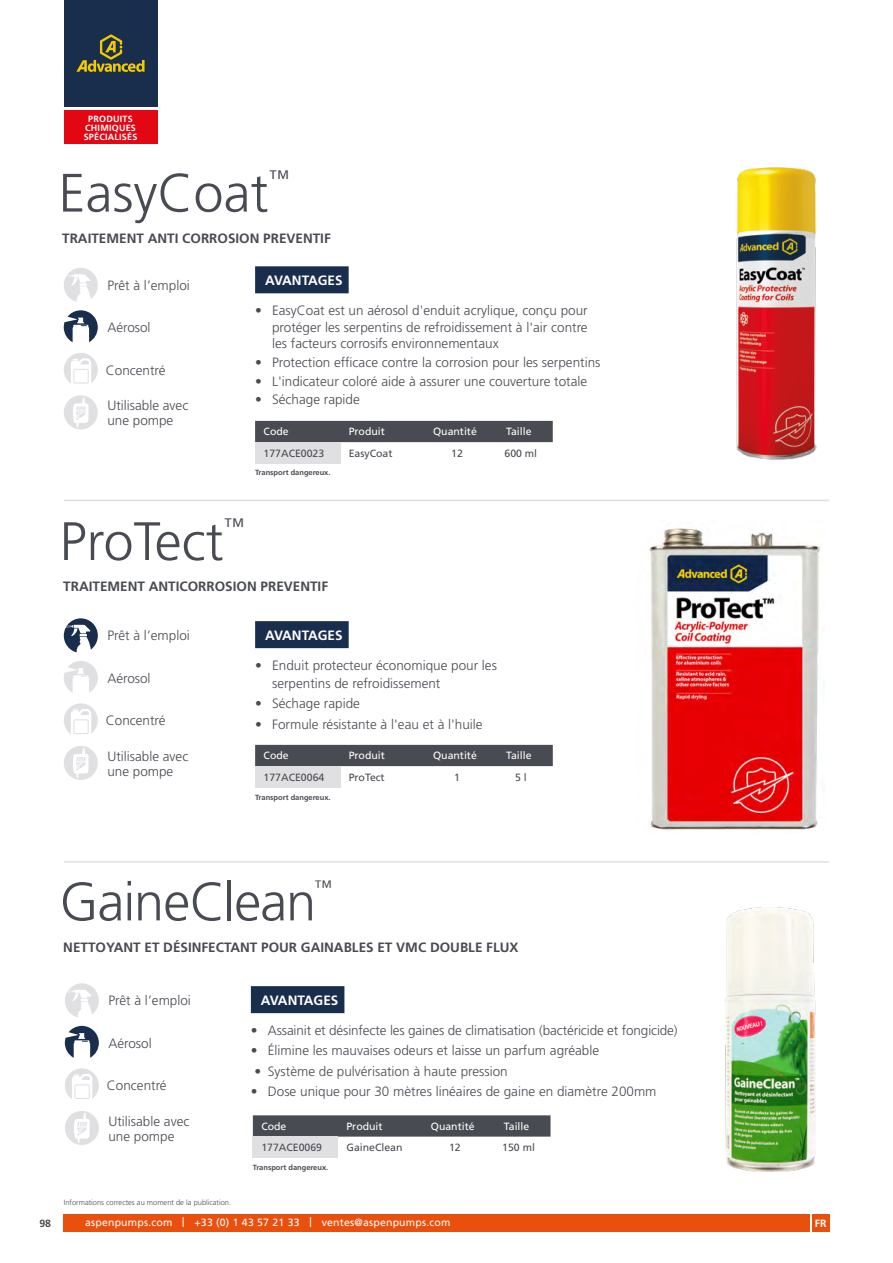
<style>
.page{position:relative;width:893px;height:1263px;background:#fff}
.page>*{position:absolute;margin:0;border:0;box-sizing:border-box;transform-origin:0 0}
.t1{font:300 54px "Frutiger LT Pro";letter-spacing:-.005em;color:#494b52}
.t2{font:300 21px "Frutiger LT Pro";color:#494b52}
.t3{font:300 18px "Frutiger LT Pro";color:#494b52}
.t4{font:300 13.5px/15px "Frutiger LT Pro";color:#494b52}
.t5{font:700 13.5px "Frutiger LT Pro";color:#494b52}
.t6{font:700 13.5px "Frutiger LT Pro";color:#fff}
.t7{font:10.5px "Frutiger LT Pro";color:#fff}
.t8{font:10.5px "Frutiger LT Pro";color:#494b52}
.t9{font:10.5px "Frutiger LT Pro";letter-spacing:.02em;color:#fff}
.t10{font:700 10.5px "Frutiger LT Pro";color:#494b52}
.t11{font:700 10.5px "Frutiger LT Pro";color:#fff}
.t12{font:700 9px/9px "Frutiger LT Pro";letter-spacing:.025em;color:#fff;text-align:center}
.t13{font:700 7.5px "Frutiger LT Pro";color:#494b52}
.t14{font:300 7.5px "Frutiger LT Pro";color:#494b52}
.s1{font-size:13.2px}
</style>
<div class="page">
<svg style="left:64px;top:0;width:93px;height:144px;background:#572f3e"></svg>
<div style="left:64px;top:1214px;width:746px;height:17px;background:#e9500e"></div>
<div style="left:812px;top:1214px;width:17px;height:17px;background:#e9500e"></div>
<img style="left:649px;top:528px;width:171px;height:302px">
<hr style="left:64px;top:500px;width:765px;height:1px;background:#e0e0e3">
<img style="left:736px;top:167px;width:81px;height:293px">
<div style="left:255px;top:266px;width:94px;height:27px;background:#192d4c"></div>
<svg style="left:64px;top:268px;width:34px;height:34px"></svg>
<svg style="left:64px;top:310px;width:34px;height:32px"></svg>
<svg style="left:64px;top:353px;width:34px;height:31px"></svg>
<svg style="left:64px;top:395px;width:34px;height:34px"></svg>
<div style="left:255px;top:421px;width:298px;height:21px;background:#494b52"></div>
<div style="left:255px;top:442px;width:85px;height:21px;background:#e0e0e3"></div>
<div style="left:255px;top:621px;width:94px;height:27px;background:#192d4c"></div>
<svg style="left:64px;top:618px;width:34px;height:34px"></svg>
<svg style="left:64px;top:661px;width:34px;height:32px"></svg>
<svg style="left:64px;top:703px;width:34px;height:31px"></svg>
<svg style="left:64px;top:746px;width:34px;height:34px"></svg>
<div style="left:255px;top:745px;width:298px;height:21px;background:#494b52"></div>
<div style="left:255px;top:766px;width:85px;height:21px;background:#e0e0e3"></div>
<hr style="left:64px;top:861px;width:765px;height:2px;background:#e0e0e3">
<div style="left:251px;top:986px;width:93px;height:27px;background:#192d4c"></div>
<svg style="left:65px;top:983px;width:34px;height:34px"></svg>
<svg style="left:65px;top:1026px;width:34px;height:32px"></svg>
<svg style="left:65px;top:1068px;width:34px;height:31px"></svg>
<svg style="left:65px;top:1111px;width:34px;height:34px"></svg>
<div style="left:253px;top:1115px;width:297px;height:21px;background:#494b52"></div>
<div style="left:253px;top:1136px;width:85px;height:22px;background:#e0e0e3"></div>
<img style="left:725px;top:907px;width:91px;height:265px">
<p class="t12" style="left:84px;top:114px;width:55px">PRODUITS<br>CHIMIQUES<br>SPÉCIALISÉS</p>
<h1 class="t1" style="left:58px;top:161px;width:212px">EasyCoat</h1>
<h2 class="t2" style="left:268px;top:165px;width:22px">™</h2>
<p class="t5" style="left:62px;top:230px;width:270px">TRAITEMENT ANTI CORROSION PREVENTIF</p>
<p class="t4" style="left:107px;top:278px;width:84px">Prêt à l’emploi</p>
<p class="t4" style="left:107px;top:320px;width:45px">Aérosol</p>
<p class="t4" style="left:106px;top:363px;width:61px">Concentré</p>
<p class="t4" style="left:107px;top:398px;width:82px">Utilisable avec une pompe</p>
<p class="t6" style="left:265px;top:272px;width:79px">AVANTAGES</p>
<p class="t4" style="left:272px;top:303px;width:317px;line-height:16.5px;text-align:justify;text-indent:-17px">• EasyCoat est un aérosol d'enduit acrylique, conçu pour protéger les serpentins de refroidissement à l'air contre les facteurs corrosifs environnementaux</p>
<p class="t4" style="left:255px;top:355px;width:347px">• Protection efficace contre la corrosion pour les serpentins</p>
<p class="t4" style="left:255px;top:374px;width:334px">• L'indicateur coloré aide à assurer une couverture totale</p>
<p class="t4" style="left:255px;top:392px;width:106px">• Séchage rapide</p>
<p class="t7" style="left:264px;top:426px;width:27px">Code</p>
<p class="t7" style="left:349px;top:426px;width:38px">Produit</p>
<p class="t7" style="left:433px;top:426px;width:45px">Quantité</p>
<p class="t7" style="left:506px;top:426px;width:27px">Taille</p>
<p class="t8" style="left:264px;top:447px;width:62px">177ACE0023</p>
<p class="t8" style="left:349px;top:447px;width:45px">EasyCoat</p>
<p class="t8" style="left:451px;top:447px;width:13px">12</p>
<p class="t8" style="left:504px;top:447px;width:34px">600 ml</p>
<p class="t13" style="left:255px;top:468px;width:77px">Transport dangereux.</p>
<h1 class="t1" style="left:60px;top:510px;width:165px">ProTect</h1>
<h2 class="t2" style="left:224px;top:513px;width:22px">™</h2>
<p class="t5" style="left:63px;top:578px;width:266px">TRAITEMENT ANTICORROSION PREVENTIF</p>
<p class="t4" style="left:107px;top:628px;width:84px">Prêt à l’emploi</p>
<p class="t6" style="left:265px;top:627px;width:79px">AVANTAGES</p>
<p class="t4" style="left:107px;top:671px;width:45px">Aérosol</p>
<p class="t4" style="left:106px;top:713px;width:61px">Concentré</p>
<p class="t4" style="left:107px;top:748px;width:82px">Utilisable avec une pompe</p>
<p class="t7" style="left:264px;top:750px;width:27px">Code</p>
<p class="t7" style="left:349px;top:750px;width:38px">Produit</p>
<p class="t7" style="left:433px;top:750px;width:45px">Quantité</p>
<p class="t7" style="left:506px;top:750px;width:27px">Taille</p>
<p class="t4" style="left:272px;top:657px;width:226px;line-height:18px;text-indent:-17px">• Enduit protecteur économique pour les serpentins de refroidissement</p>
<p class="t4" style="left:255px;top:696px;width:106px">• Séchage rapide</p>
<p class="t4" style="left:255px;top:716px;width:229px">• Formule résistante à l'eau et à l'huile</p>
<p class="t8" style="left:264px;top:771px;width:62px">177ACE0064</p>
<p class="t8" style="left:349px;top:771px;width:37px">ProTect</p>
<p class="t8" style="left:454px;top:771px;width:7px">1</p>
<p class="t8" style="left:515px;top:771px;width:13px">5 l</p>
<p class="t13" style="left:255px;top:793px;width:77px">Transport dangereux.</p>
<h1 class="t1" style="left:60px;top:870px;width:258px">GaineClean</h1>
<h3 class="t3" style="left:314px;top:877px;width:19px">™</h3>
<p class="t5" style="left:63px;top:939px;width:457px">NETTOYANT ET DÉSINFECTANT POUR GAINABLES ET VMC DOUBLE FLUX</p>
<p class="t4" style="left:108px;top:993px;width:84px">Prêt à l’emploi</p>
<p class="t6" style="left:261px;top:992px;width:79px">AVANTAGES</p>
<p class="t4" style="left:108px;top:1036px;width:45px">Aérosol</p>
<p class="t4" style="left:107px;top:1078px;width:61px">Concentré</p>
<p class="t4" style="left:108px;top:1113px;width:82px">Utilisable avec une pompe</p>
<p class="t13" style="left:253px;top:1163px;width:77px">Transport dangereux.</p>
<p class="t4" style="left:251px;top:1023px;width:428px">• Assainit et désinfecte les gaines de climatisation (bactéricide et fongicide)</p>
<p class="t4" style="left:251px;top:1043px;width:350px">• Élimine les mauvaises odeurs et laisse un parfum agréable</p>
<p class="t4" style="left:255px;top:1063px;width:255px">• Système de pulvérisation à haute pression</p>
<p class="t4" style="left:251px;top:1083px;width:407px">• Dose unique pour 30 mètres linéaires de gaine en diamètre 200mm</p>
<p class="t7" style="left:261px;top:1120px;width:27px">Code</p>
<p class="t7" style="left:346px;top:1120px;width:38px">Produit</p>
<p class="t7" style="left:431px;top:1120px;width:45px">Quantité</p>
<p class="t7" style="left:504px;top:1120px;width:27px">Taille</p>
<p class="t8" style="left:261px;top:1141px;width:62px">177ACE0069</p>
<p class="t8" style="left:346px;top:1141px;width:58px">GaineClean</p>
<p class="t8" style="left:449px;top:1141px;width:13px">12</p>
<p class="t8" style="left:502px;top:1141px;width:34px">150 ml</p>
<p class="t14" style="left:64px;top:1198px;width:169px">Informations correctes au moment de la publication.</p>
<p class="t10" style="left:39px;top:1217px;width:13px">98</p>
<p class="t9" style="left:85px;top:1216px;width:367px">aspenpumps.com <span class="s1">l</span> +33 (0) 1 43 57 21 33 <span class="s1">l</span> ventes@aspenpumps.com</p>
<p class="t11" style="left:815px;top:1217px;width:13px">FR</p>
</div>
